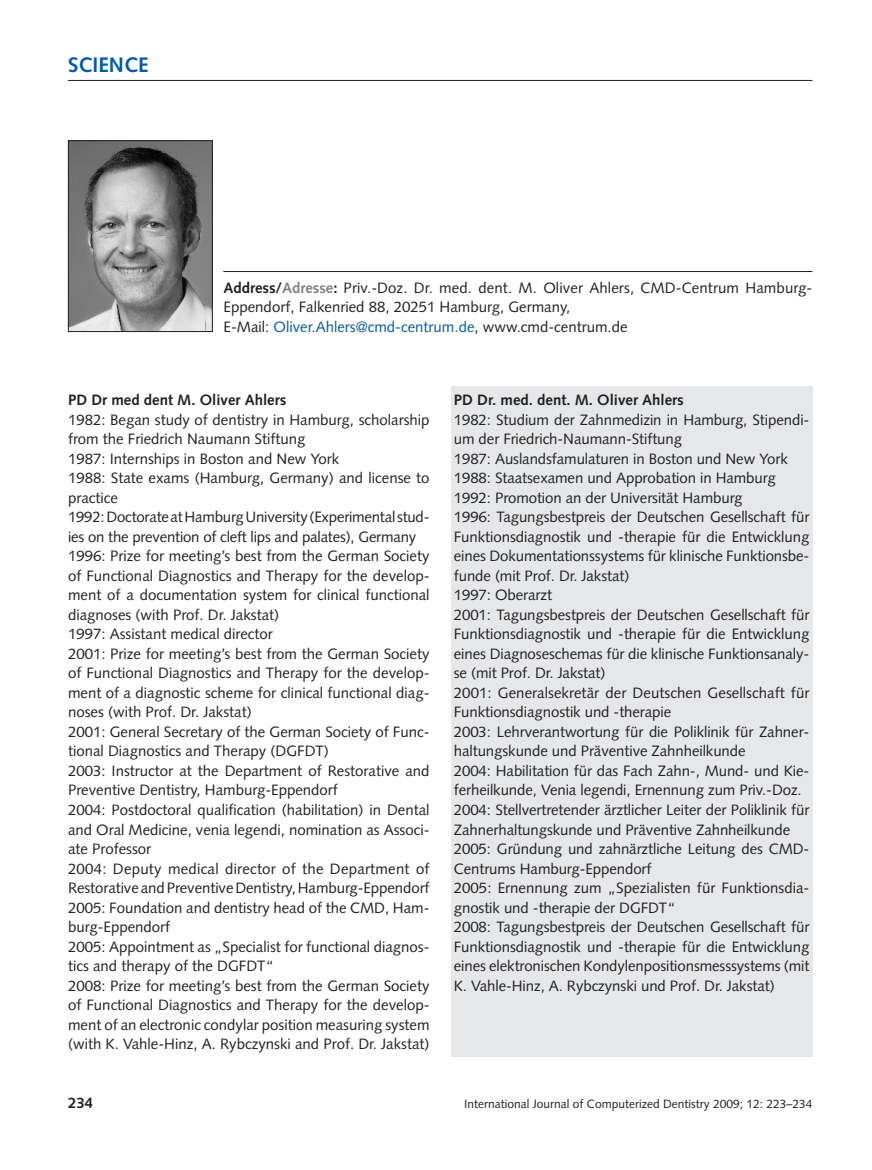
<style>
.page{position:relative;width:872px;height:1170px;background:#fff}
.page>*{position:absolute;margin:0;border:0;box-sizing:border-box;transform-origin:0 0}
.t1{font:700 21px "Syntax";color:#015aaa}
.t2{font:15px/19.5px "Syntax";letter-spacing:-.005em;color:#231f20}
.t3{font:700 15px "Syntax";color:#231f20}
.t4{font:12px "Syntax";color:#231f20}
.s1{font-weight:700}
.s2{font-weight:700;color:#808285}
.s3{color:#015aaa}
</style>
<div class="page">
<hr style="left:68px;top:80px;width:744px;height:1px;background:#231f20">
<div style="left:451px;top:386px;width:361px;height:671px;background:#e6e7e9"></div>
<svg style="left:68px;top:140px;width:745px;height:192px"></svg>
<h1 class="t1" style="left:68px;top:56px;width:82px">SCIENCE</h1>
<p class="t2" style="left:224px;top:279px;width:590px"><span class="s1">Address/</span><span class="s2">Adresse</span><span class="s1">:</span> Priv.-Doz. Dr. med. dent. M. Oliver Ahlers, CMD-Centrum Hamburg-<br>Eppendorf, Falkenried 88, 20251 Hamburg, Germany,<br>E-Mail: <span class="s3">Oliver.Ahlers@cmd-centrum.de</span>, www.cmd-centrum.de</p>
<p class="t3" style="left:68px;top:394px;width:220px">PD Dr med dent M. Oliver Ahlers</p>
<p class="t2" style="left:68px;top:411px;width:363px">1982: Began study of dentistry in Hamburg, scholarship from the Friedrich Naumann Stiftung<br>1987: Internships in Boston and New York<br>1988: State exams (Hamburg, Germany) and license to practice<br>1992: Doctorate at Hamburg University (Experimental stud&shy;ies on the prevention of cleft lips and palates), Germany 1996: Prize for meeting’s best from the German Society of Functional Diagnostics and Therapy for the develop&shy;ment of a documentation system for clinical functional diagnoses (with Prof. Dr. Jakstat)<br>1997: Assistant medical director<br>2001: Prize for meeting’s best from the German Society of Functional Diagnostics and Therapy for the develop&shy;ment of a diagnostic scheme for clinical functional diag&shy;noses (with Prof. Dr. Jakstat)<br>2001: General Secretary of the German Society of Func&shy;tional Diagnostics and Therapy (DGFDT)<br>2003: Instructor at the Department of Restorative and Preventive Dentistry, Hamburg-Eppendorf<br>2004: Postdoctoral qualification (habilitation) in Dental and Oral Medicine, venia legendi, nomination as Associ&shy;ate Professor<br>2004: Deputy medical director of the Department of Restorative and Preventive Dentistry, Hamburg-Eppendorf 2005: Foundation and dentistry head of the CMD, Ham&shy;burg-Eppendorf<br>2005: Appointment as „Specialist for functional diagnos&shy;tics and therapy of the DGFDT“<br>2008: Prize for meeting’s best from the German Society of Functional Diagnostics and Therapy for the develop&shy;ment of an electronic condylar position measuring system (with K. Vahle-Hinz, A. Rybczynski and Prof. Dr. Jakstat)</p>
<p class="t3" style="left:68px;top:1096px;width:27px">234</p>
<p class="t3" style="left:454px;top:394px;width:231px">PD Dr. med. dent. M. Oliver Ahlers</p>
<p class="t2" style="left:454px;top:411px;width:357px">1982: Studium der Zahnmedizin in Hamburg, Stipendi&shy;um der Friedrich-Naumann-Stiftung<br>1987: Auslandsfamulaturen in Boston und New York 1988: Staatsexamen und Approbation in Hamburg 1992: Promotion an der Universität Hamburg<br>1996: Tagungsbestpreis der Deutschen Gesellschaft für Funktionsdiagnostik und -therapie für die Entwicklung eines Dokumentationssystems für klinische Funktionsbe&shy;funde (mit Prof. Dr. Jakstat)<br>1997: Oberarzt<br>2001: Tagungsbestpreis der Deutschen Gesellschaft für Funktionsdiagnostik und -therapie für die Entwicklung eines Diagnoseschemas für die klinische Funktionsanaly&shy;se (mit Prof. Dr. Jakstat)<br>2001: Generalsekretär der Deutschen Gesellschaft für Funktionsdiagnostik und -therapie<br>2003: Lehrverantwortung für die Poliklinik für Zahner&shy;haltungskunde und Präventive Zahnheilkunde<br>2004: Habilitation für das Fach Zahn-, Mund- und Kie&shy;ferheilkunde, Venia legendi, Ernennung zum Priv.-Doz.<br>2004: Stellvertretender ärztlicher Leiter der Poliklinik für Zahnerhaltungskunde und Präventive Zahnheilkunde 2005: Gründung und zahnärztliche Leitung des CMD-Centrums Hamburg-Eppendorf<br>2005: Ernennung zum „Spezialisten für Funktionsdia&shy;gnostik und -therapie der DGFDT“<br>2008: Tagungsbestpreis der Deutschen Gesellschaft für Funktionsdiagnostik und -therapie für die Entwicklung eines elektronischen Kondylenpositionsmesssystems (mit K. Vahle-Hinz, A. Rybczynski und Prof. Dr. Jakstat)</p>
<p class="t4" style="left:464px;top:1098px;width:350px">International Journal of Computerized Dentistry 2009; 12: 223–234</p>
</div>
